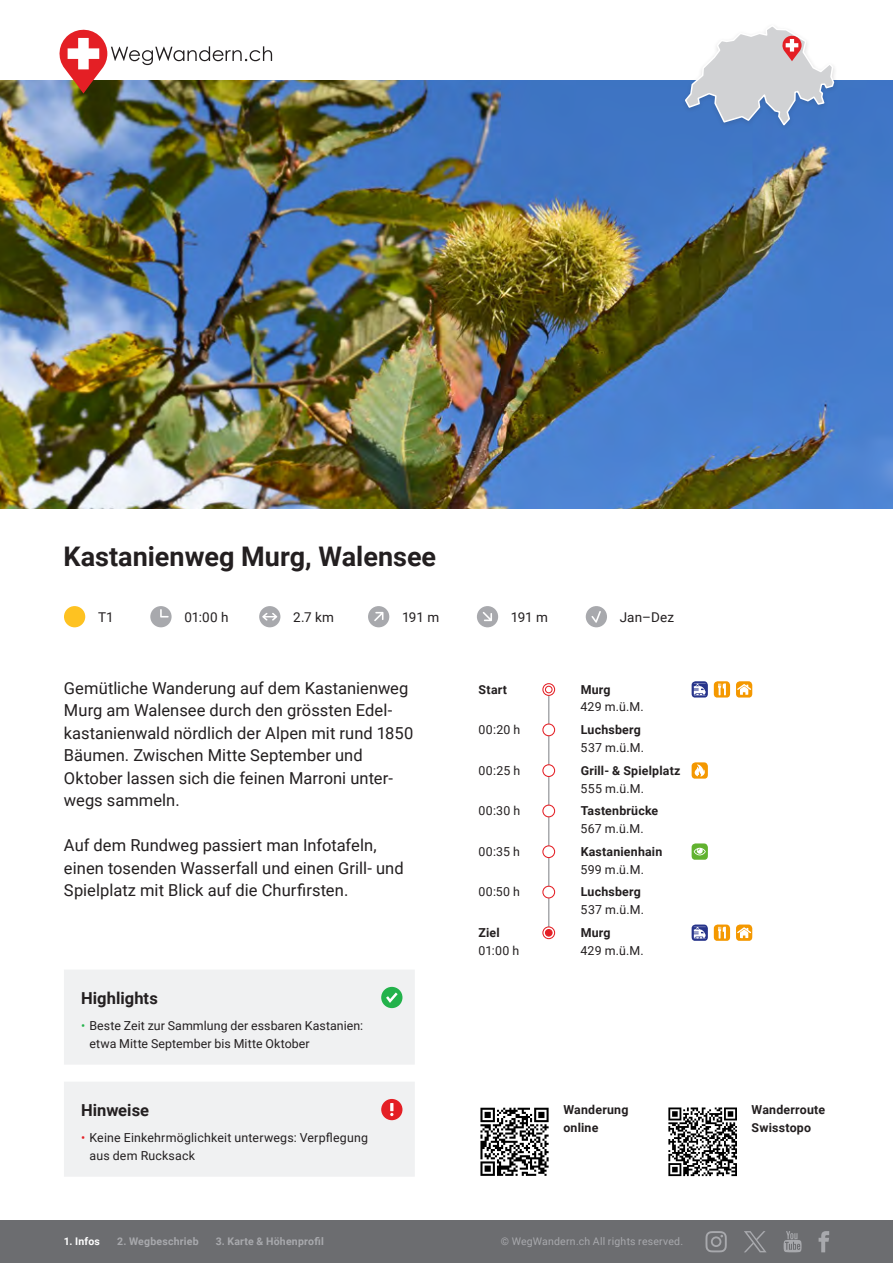
<style>
.page{position:relative;width:893px;height:1263px;background:#fff}
.page>*{position:absolute;margin:0;border:0;box-sizing:border-box;transform-origin:0 0}
._01_titel{font:700 27px "Roboto";color:#231f20}
._03_einleitung{font:16.5px/22.5px "Roboto";color:#231f20}
._04_titel_klein{font:700 16.5px "Roboto";letter-spacing:.005em;color:#231f20}
._02_angaben{font:13.5px "Roboto";letter-spacing:.01em;color:#231f20}
._07_routenverlauf{font:12.3px/17.5px "Roboto";letter-spacing:.01em;color:#231f20}
._07_routenverlauf-2{font:700 12.3px/17.7px "Roboto";letter-spacing:.015em;color:#231f20}
._10_text_klein{font:700 12.3px/17.5px "Roboto";letter-spacing:.015em;color:#231f20}
.t1{font:700 10.5px "Roboto";letter-spacing:.025em;color:#a8a9ad}
.t2{font:10.5px "Roboto";letter-spacing:.02em;color:#a8a9ad}
.t3{font:700 10.5px "Roboto";letter-spacing:.02em;color:#fff}
.s1{color:#23b24b}
.s2{color:#e41f25}
.s3{font-weight:700}
.s4{font-weight:400}
</style>
<div class="page">
<div style="left:0;top:1220px;width:893px;height:43px;background:#6c6d70"></div>
<svg style="left:705px;top:1231px;width:22px;height:21px"></svg>
<svg style="left:783px;top:1231px;width:19px;height:21px"></svg>
<svg style="left:819px;top:1231px;width:10px;height:21px"></svg>
<svg style="left:744px;top:1231px;width:22px;height:21px"></svg>
<img style="left:0;top:81px;width:893px;height:428px">
<hr style="left:548px;top:690px;width:1px;height:242px;background:#a8a9ad">
<div style="left:64px;top:606px;width:21px;height:21px;background:#fec221;border-radius:50%"></div>
<div style="left:150px;top:606px;width:22px;height:21px;background:#a8a9ad;border-radius:50%"></div>
<svg style="left:160px;top:609px;width:9px;height:8px"></svg>
<div style="left:259px;top:606px;width:21px;height:21px;background:#a8a9ad;border-radius:50%"></div>
<svg style="left:262px;top:613px;width:15px;height:8px"></svg>
<div style="left:368px;top:606px;width:21px;height:21px;background:#a8a9ad;border-radius:50%"></div>
<svg style="left:374px;top:612px;width:9px;height:9px"></svg>
<div style="left:477px;top:606px;width:21px;height:21px;background:#a8a9ad;border-radius:50%"></div>
<svg style="left:483px;top:612px;width:9px;height:9px"></svg>
<div style="left:586px;top:606px;width:21px;height:21px;background:#a8a9ad;border-radius:50%"></div>
<svg style="left:591px;top:611px;width:10px;height:12px"></svg>
<svg style="left:543px;top:684px;width:12px;height:11px"></svg>
<div style="left:542px;top:683px;width:13px;height:13px;border:1px solid #e41f25;border-radius:50%"></div>
<div style="left:545px;top:686px;width:8px;height:7px;border:1px solid #e41f25;border-radius:50%"></div>
<svg style="left:692px;top:681px;width:16px;height:16px"></svg>
<svg style="left:714px;top:681px;width:16px;height:16px"></svg>
<svg style="left:736px;top:681px;width:16px;height:16px"></svg>
<div style="left:543px;top:724px;width:12px;height:12px;background:#fff;border-radius:50%"></div>
<div style="left:542px;top:723px;width:13px;height:13px;border:1px solid #e41f25;border-radius:50%"></div>
<div style="left:543px;top:765px;width:12px;height:11px;background:#fff;border-radius:50%"></div>
<div style="left:542px;top:764px;width:13px;height:13px;border:1px solid #e41f25;border-radius:50%"></div>
<svg style="left:692px;top:762px;width:16px;height:17px"></svg>
<div style="left:543px;top:805px;width:12px;height:12px;background:#fff;border-radius:50%"></div>
<div style="left:542px;top:805px;width:13px;height:12px;border:1px solid #e41f25;border-radius:50%"></div>
<div style="left:543px;top:846px;width:12px;height:11px;background:#fff;border-radius:50%"></div>
<div style="left:542px;top:845px;width:13px;height:13px;border:1px solid #e41f25;border-radius:50%"></div>
<svg style="left:692px;top:843px;width:16px;height:17px"></svg>
<div style="left:543px;top:886px;width:12px;height:12px;background:#fff;border-radius:50%"></div>
<div style="left:542px;top:886px;width:13px;height:12px;border:1px solid #e41f25;border-radius:50%"></div>
<svg style="left:543px;top:927px;width:12px;height:12px"></svg>
<div style="left:542px;top:926px;width:13px;height:13px;border:1px solid #e41f25;border-radius:50%"></div>
<div style="left:545px;top:929px;width:7px;height:7px;background:#e41f25;border-radius:50%"></div>
<div style="left:545px;top:929px;width:8px;height:8px;border:1px solid #e41f25;border-radius:50%"></div>
<svg style="left:692px;top:924px;width:16px;height:17px"></svg>
<svg style="left:714px;top:924px;width:16px;height:17px"></svg>
<svg style="left:736px;top:924px;width:16px;height:17px"></svg>
<div style="left:478px;top:1106px;width:73px;height:72px;background:linear-gradient(to right,#fff,#fff)"></div>
<svg style="left:480px;top:1108px;width:69px;height:68px"></svg>
<svg style="left:668px;top:1176px;width:69px;height:1px"></svg>
<svg style="left:668px;top:1107px;width:69px;height:69px"></svg>
<svg style="left:64px;top:970px;width:351px;height:207px;fill:#f0f1f2"></svg>
<div style="left:381px;top:987px;width:21px;height:21px;background:#23b24b;border-radius:50%"></div>
<svg style="left:386px;top:992px;width:12px;height:11px"></svg>
<div style="left:381px;top:1099px;width:21px;height:21px;background:#e41f25;border-radius:50%"></div>
<svg style="left:390px;top:1103px;width:3px;height:13px"></svg>
<svg style="left:57px;top:29px;width:215px;height:65px"></svg>
<div style="left:681px;top:22px;width:157px;height:109px;background:#231f20;opacity:.15"></div>
<svg style="left:684px;top:24px;width:151px;height:103px"></svg>
<p class="_01_titel" style="left:64px;top:538px;width:374px">Kastanienweg Murg, Walensee</p>
<p class="_02_angaben" style="left:98px;top:607px;width:17px">T1</p>
<p class="_02_angaben" style="left:184px;top:607px;width:46px">01:00 h</p>
<p class="_02_angaben" style="left:293px;top:607px;width:42px">2.7 km</p>
<p class="_02_angaben" style="left:402px;top:607px;width:39px">191 m</p>
<p class="_02_angaben" style="left:511px;top:607px;width:39px">191 m</p>
<p class="_02_angaben" style="left:620px;top:607px;width:56px">Jan–Dez</p>
<p class="_03_einleitung" style="left:64px;top:676px;width:351px">Gemütliche Wanderung auf dem Kastanienweg Murg am Walensee durch den grössten Edel&shy;kastanienwald nördlich der Alpen mit rund 1850<br>Bäumen. Zwischen Mitte September und Oktober lassen sich die feinen Marroni unter&shy;wegs sammeln.</p>
<p class="_03_einleitung" style="left:64px;top:834px;width:341px">Auf dem Rundweg passiert man Infotafeln, einen tosenden Wasserfall und einen Grill- und<br>Spielplatz mit Blick auf die Churfirsten.</p>
<p class="_04_titel_klein" style="left:81px;top:986px;width:78px">Highlights</p>
<p class="_07_routenverlauf" style="left:90px;top:1016px;width:275px;text-indent:-9px"><span class="s1">•</span> Beste Zeit zur Sammlung der essbaren Kastanien: etwa Mitte September bis Mitte Oktober</p>
<p class="_04_titel_klein" style="left:81px;top:1098px;width:70px">Hinweise</p>
<p class="_07_routenverlauf" style="left:90px;top:1128px;width:280px;text-indent:-9px"><span class="s2">•</span> Keine Einkehrmöglichkeit unterwegs: Verpflegung aus dem Rucksack</p>
<p class="t3" style="left:64px;top:1234px;width:38px">1. Infos</p>
<p class="t1" style="left:117px;top:1234px;width:83px">2. Wegbeschrieb</p>
<p class="t1" style="left:216px;top:1234px;width:110px">3. Karte &amp; Höhenprofil</p>
<p class="_07_routenverlauf-2" style="left:479px;top:680px;width:30px">Start</p>
<p class="_07_routenverlauf" style="left:581px;top:680px;width:65px"><span class="s3">Murg<br></span>429 m.ü.M.</p>
<p class="_07_routenverlauf" style="left:479px;top:720px;width:43px">00:20 h</p>
<p class="_07_routenverlauf-2" style="left:581px;top:720px;width:65px">Luchsberg<br><span class="s4">537 m.ü.M.</span></p>
<p class="_07_routenverlauf" style="left:479px;top:761px;width:43px">00:25 h</p>
<p class="_07_routenverlauf-2" style="left:581px;top:761px;width:101px">Grill- &amp; Spielplatz<br><span class="s4">555 m.ü.M.</span></p>
<p class="_07_routenverlauf" style="left:479px;top:802px;width:43px">00:30 h</p>
<p class="_07_routenverlauf-2" style="left:581px;top:801px;width:79px">Tastenbrücke<br><span class="s4">567 m.ü.M.</span></p>
<p class="_07_routenverlauf" style="left:479px;top:842px;width:43px">00:35 h</p>
<p class="_07_routenverlauf-2" style="left:581px;top:842px;width:83px">Kastanienhain<br><span class="s4">599 m.ü.M.</span></p>
<p class="_07_routenverlauf" style="left:479px;top:883px;width:43px">00:50 h</p>
<p class="_07_routenverlauf-2" style="left:581px;top:883px;width:65px">Luchsberg<br><span class="s4">537 m.ü.M.</span></p>
<p class="_07_routenverlauf-2" style="left:479px;top:923px;width:23px">Ziel</p>
<p class="_07_routenverlauf-2" style="left:581px;top:923px;width:32px">Murg</p>
<p class="_07_routenverlauf" style="left:479px;top:941px;width:42px">01:00 h</p>
<p class="_07_routenverlauf" style="left:581px;top:941px;width:65px">429 m.ü.M.</p>
<p class="_10_text_klein" style="left:563px;top:1101px;width:66px">Wanderung online</p>
<p class="_10_text_klein" style="left:752px;top:1101px;width:75px">Wanderroute<br>Swisstopo</p>
<p class="t2" style="left:501px;top:1234px;width:184px">© WegWandern.ch All rights reserved.</p>
</div>
